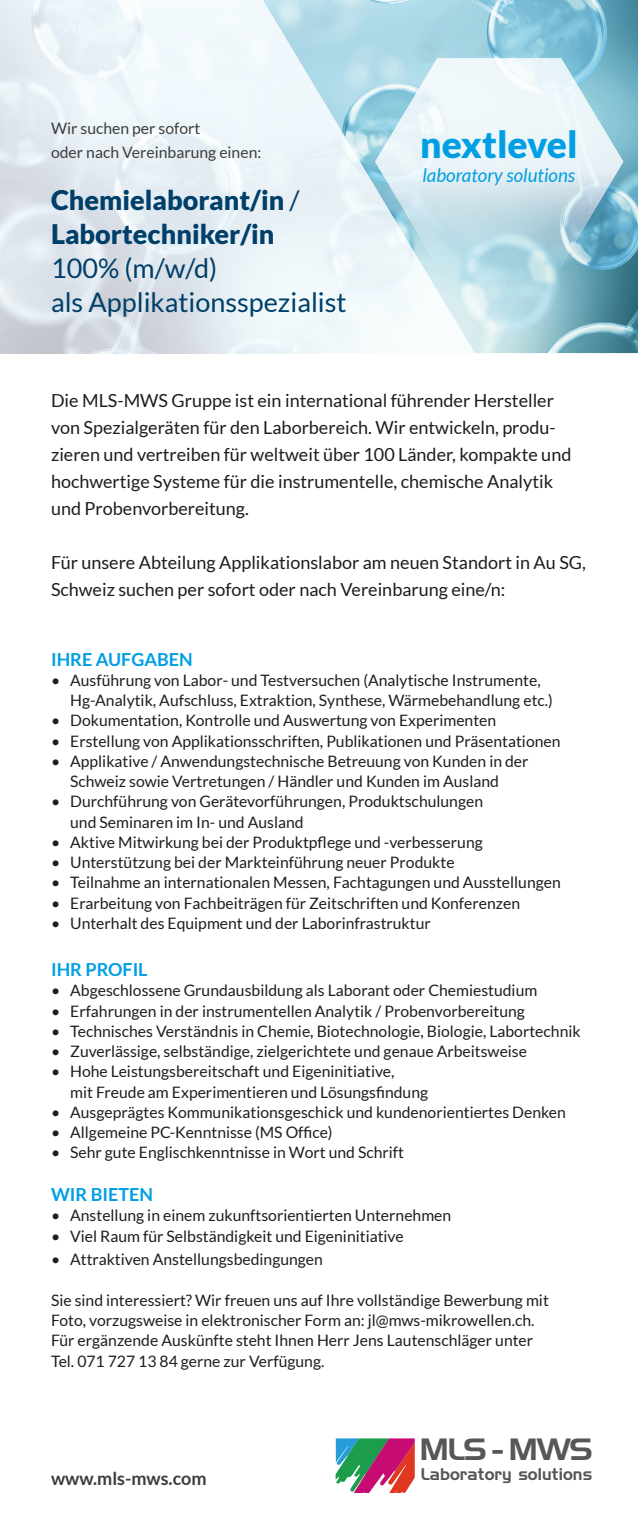
<style>
.page{position:relative;width:638px;height:1531px;background:#fff}
.page>*{position:absolute;margin:0;border:0;box-sizing:border-box;transform-origin:0 0}
.t1{font:900 37.12px "Lato";color:#009fe3}
.t2{font:29.93px "Handel Gothic BT";letter-spacing:-.045em;color:#575756}
.t3{font:27px/33.8px "Lato";color:#003f69}
.t4{font:900 27px/33.8px "Lato";color:#003f69}
.t5{font:italic 18.9px "Lato";color:#009fe3}
.t6{font:18px/27px "Lato";color:#1d1d1b}
.t7{font:700 18px "Lato";color:#009fe3}
.t8{font:700 18px "Lato";color:#3c3c3b}
.t9{font:16.43px "Handel Gothic BT";letter-spacing:.005em;color:#575756}
.t10{font:15.75px/20.2px "Lato";color:#1d1d1b}
.t11{font:15.75px/23.6px "Lato";color:#3c3c3b}
.s1{font-weight:400}
</style>
<div class="page">
<img style="left:305px;top:0;width:333px;height:353px">
<img style="left:0;top:212px;width:475px;height:141px">
<img style="left:79px;top:70px;width:296px;height:142px">
<img style="left:79px;top:0;width:226px;height:71px">
<img style="left:437px;top:127px;width:186px;height:138px">
<img style="left:375px;top:58px;width:62px;height:207px">
<img style="left:437px;top:58px;width:165px;height:69px">
<svg style="left:336px;top:1438px;width:79px;height:55px;background:#966f7a"></svg>
<p class="t11" style="left:51px;top:116px;width:212px">Wir suchen per sofort<br>oder nach Vereinbarung einen:</p>
<h3 class="t4" style="left:51px;top:183px;width:250px">Chemielaborant/in <span class="s1">/<br></span>Labortechniker/in</h3>
<h3 class="t3" style="left:51px;top:251px;width:297px">100% (m/w/d)<br>als Applikationsspezialist</h3>
<h1 class="t1" style="left:420px;top:123px;width:159px">nextlevel</h1>
<p class="t5" style="left:422px;top:165px;width:154px">laboratory solutions</p>
<p class="t6" style="left:51px;top:387px;width:522px">Die MLS-MWS Gruppe ist ein international führender Hersteller von Spezialgeräten für den Laborbereich. Wir entwickeln, produ&shy;zieren und vertreiben für weltweit über 100 Länder, kompakte und hochwertige Systeme für die instrumentelle, chemische Analytik und Probenvorbereitung.</p>
<p class="t6" style="left:51px;top:549px;width:536px">Für unsere Abteilung Applikationslabor am neuen Standort in Au SG,<br>Schweiz suchen per sofort oder nach Vereinbarung eine/n:</p>
<p class="t7" style="left:51px;top:649px;width:143px">IHRE AUFGABEN</p>
<p class="t10" style="left:70px;top:670px;width:484px;text-indent:-19px">• Ausführung von Labor- und Testversuchen (Analytische Instrumente,<br>Hg-Analytik, Aufschluss, Extraktion, Synthese, Wärmebehandlung etc.)</p>
<p class="t10" style="left:51px;top:710px;width:447px">• Dokumentation, Kontrolle und Auswertung von Experimenten</p>
<p class="t10" style="left:51px;top:731px;width:511px">• Erstellung von Applikationsschriften, Publikationen und Präsentationen</p>
<p class="t10" style="left:70px;top:751px;width:460px;text-indent:-19px">• Applikative / Anwendungstechnische Betreuung von Kunden in der<br>Schweiz sowie Vertretungen / Händler und Kunden im Ausland</p>
<p class="t10" style="left:70px;top:791px;width:414px;text-indent:-19px">• Durchführung von Gerätevorführungen, Produktschulungen und Seminaren im In- und Ausland</p>
<p class="t10" style="left:51px;top:832px;width:433px">• Aktive Mitwirkung bei der Produktpflege und -verbesserung</p>
<p class="t10" style="left:51px;top:852px;width:405px">• Unterstützung bei der Markteinführung neuer Produkte</p>
<p class="t10" style="left:51px;top:872px;width:511px">• Teilnahme an internationalen Messen, Fachtagungen und Ausstellungen</p>
<p class="t10" style="left:51px;top:893px;width:470px">• Erarbeitung von Fachbeiträgen für Zeitschriften und Konferenzen</p>
<p class="t10" style="left:51px;top:913px;width:381px">• Unterhalt des Equipment und der Laborinfrastruktur</p>
<p class="t7" style="left:51px;top:959px;width:98px">IHR PROFIL</p>
<p class="t10" style="left:51px;top:980px;width:488px">• Abgeschlossene Grundausbildung als Laborant oder Chemiestudium</p>
<p class="t10" style="left:51px;top:1001px;width:475px">• Erfahrungen in der instrumentellen Analytik / Probenvorbereitung</p>
<p class="t10" style="left:51px;top:1021px;width:531px">• Technisches Verständnis in Chemie, Biotechnologie, Biologie, Labortechnik</p>
<p class="t10" style="left:51px;top:1041px;width:477px">• Zuverlässige, selbständige, zielgerichtete und genaue Arbeitsweise</p>
<p class="t10" style="left:70px;top:1061px;width:359px;text-indent:-19px">• Hohe Leistungsbereitschaft und Eigeninitiative,<br>mit Freude am Experimentieren und Lösungsfindung</p>
<p class="t10" style="left:51px;top:1102px;width:516px">• Ausgeprägtes Kommunikationsgeschick und kundenorientiertes Denken</p>
<p class="t10" style="left:51px;top:1122px;width:283px">• Allgemeine PC-Kenntnisse (MS Office)</p>
<p class="t10" style="left:51px;top:1142px;width:355px">• Sehr gute Englischkenntnisse in Wort und Schrift</p>
<p class="t7" style="left:51px;top:1184px;width:104px">WIR BIETEN</p>
<p class="t10" style="left:51px;top:1205px;width:402px">• Anstellung in einem zukunftsorientierten Unternehmen</p>
<p class="t10" style="left:51px;top:1226px;width:354px">• Viel Raum für Selbständigkeit und Eigeninitiative</p>
<p class="t10" style="left:51px;top:1249px;width:273px">• Attraktiven Anstellungsbedingungen</p>
<p class="t10" style="left:51px;top:1290px;width:499px">Sie sind interessiert? Wir freuen uns auf Ihre vollständige Bewerbung mit Foto, vorzugsweise in elektronischer Form an: jl@mws-mikrowellen.ch.<br>Für ergänzende Auskünfte steht Ihnen Herr Jens Lautenschläger unter Tel. 071 727 13 84 gerne zur Verfügung.</p>
<h2 class="t2" style="left:419px;top:1431px;width:175px">MLS - MWS</h2>
<p class="t8" style="left:51px;top:1468px;width:157px">www.mls-mws.com</p>
<p class="t9" style="left:421px;top:1464px;width:173px">Laboratory solutions</p>
</div>
